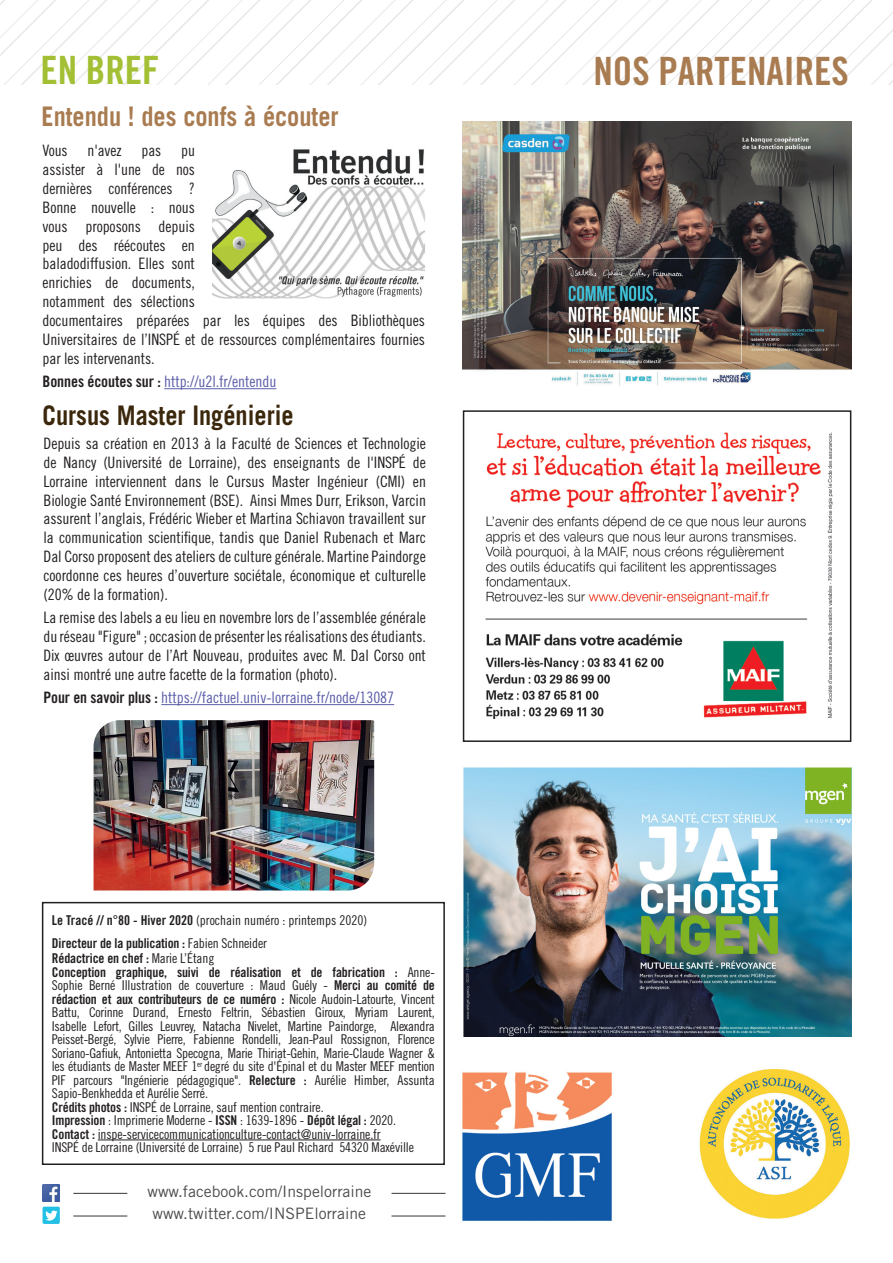
<style>
.page{position:relative;width:893px;height:1263px;background:#fff}
.page>*{position:absolute;margin:0;border:0;box-sizing:border-box;transform-origin:0 0}
.Titre_de_page{font:39px "Trade Gothic LT Std Bd Cn 20";color:#a97b50}
.Titre_de_page-2{font:39px "Trade Gothic LT Std Bd Cn 20";color:#a3c035}
.t1{font:700 27px "Trade Gothic LT Std";color:#a97b50;scale:.9 1}
.t2{font:700 27px "Trade Gothic LT Std";color:#3b270c;scale:.9 1}
.Tracé_Tx_8_5{font:15.75px/18.9px "Trade Gothic LT Std Cn 18";letter-spacing:-.005em;color:#231f20;text-align:justify}
.Tracé_Tx_8_5-2{font:15.75px "Trade Gothic LT Std Cn 18";letter-spacing:-.005em;color:#5a5da9}
.Sommaire_couverture{font:15.75px "Trade Gothic LT Std";color:#4b4c4d}
.TRACÉ_-_txt_courant{font:13.5px/13.5px "Trade Gothic LT Std Cn 18";letter-spacing:-.01em;color:#231f20;text-align:justify}
.TRACÉ_-_txt_courant-2{font:13.5px "Trade Gothic LT Std Bd Cn 20";letter-spacing:-.01em;color:#231f20}
.s1{font-family:"Trade Gothic LT Std Bd Cn 20";color:#231f20}
.s2{font-family:"Trade Gothic LT Std"}
.s3{font-family:"Trade Gothic LT Std Bd Cn 20"}
.s4{font-family:"Trade Gothic LT Std Cn 18"}
</style>
<div class="page">
<svg style="left:0;top:0;width:893px;height:84px"></svg>
<hr style="left:98px;top:1139px;width:283px;height:1px;background:#231f20">
<div style="left:42px;top:902px;width:403px;height:263px;border:2px solid #231f20"></div>
<img style="left:485px;top:432px;width:348px;height:287px">
<div style="left:463px;top:410px;width:388px;height:332px;border:2px solid #231f20"></div>
<img style="left:463px;top:768px;width:388px;height:268px">
<hr style="left:73px;top:1193px;width:54px;height:1px;background:#4b4c4d">
<hr style="left:73px;top:1215px;width:54px;height:1px;background:#4b4c4d">
<hr style="left:392px;top:1193px;width:54px;height:1px;background:#4b4c4d">
<hr style="left:392px;top:1215px;width:54px;height:1px;background:#4b4c4d">
<img style="left:43px;top:1184px;width:17px;height:17px">
<div style="left:43px;top:1206px;width:17px;height:18px;background:#22c0e5;border-radius:2px"></div>
<svg style="left:45px;top:1210px;width:13px;height:11px"></svg>
<img style="left:463px;top:121px;width:388px;height:265px">
<img style="left:462px;top:1072px;width:150px;height:149px">
<hr style="left:164px;top:388px;width:112px;height:1px;background:#5a5da9">
<img style="left:699px;top:1069px;width:151px;height:150px">
<img style="left:212px;top:149px;width:213px;height:150px">
<hr style="left:161px;top:704px;width:233px;height:1px;background:#5a5da9">
<img style="left:94px;top:720px;width:280px;height:170px">
<p class="Titre_de_page-2" style="left:40px;top:47px;width:121px">EN BREF</p>
<p class="Titre_de_page" style="left:593px;top:47px;width:257px">NOS PARTENAIRES</p>
<p class="t1" style="left:42px;top:99px;width:332px">Entendu ! des confs à écouter</p>
<p class="Tracé_Tx_8_5" style="left:43px;top:141px;width:27px">Vous</p>
<p class="Tracé_Tx_8_5" style="left:88px;top:141px;width:36px">n'avez</p>
<p class="Tracé_Tx_8_5" style="left:142px;top:141px;width:21px">pas</p>
<p class="Tracé_Tx_8_5" style="left:43px;top:141px;width:384px;text-align:left;text-indent:139px">pu<br>assister à l'une de nos<br>dernières conférences ?<br>Bonne nouvelle : nous<br>vous proposons depuis<br>peu des réécoutes en<br>baladodiffusion. Elles sont<br>enrichies de documents,<br>notamment des sélections<br>documentaires préparées par les équipes des Bibliothèques<br>Universitaires de l’INSPÉ et de ressources complémentaires fournies par les intervenants.</p>
<p class="Tracé_Tx_8_5-2" style="left:43px;top:372px;width:235px"><span class="s1">Bonnes écoutes sur :</span> http://u2l.fr/entendu</p>
<p class="t2" style="left:43px;top:399px;width:280px">Cursus Master Ingénierie</p>
<p class="Tracé_Tx_8_5" style="left:44px;top:434px;width:384px">Depuis sa création en 2013 à la Faculté de Sciences et Technologie de Nancy (Université de Lorraine), des enseignants de l'INSPÉ de Lorraine interviennent dans le Cursus Master Ingénieur (CMI) en Biologie Santé Environnement (BSE). Ainsi Mmes Durr, Erikson, Varcin assurent l’anglais, Frédéric Wieber et Martina Schiavon travaillent sur la communication scientifique, tandis que Daniel Rubenach et Marc Dal Corso proposent des ateliers de culture générale. Martine Paindorge coordonne ces heures d’ouverture sociétale, économique et culturelle (20% de la formation).</p>
<p class="Tracé_Tx_8_5" style="left:44px;top:608px;width:384px">La remise des labels a eu lieu en novembre lors de l’assemblée générale du réseau <span class="s2">"</span>Figure<span class="s2">"</span> ; occasion de présenter les réalisations des étudiants.<br>Dix œuvres autour de l’Art Nouveau, produites avec M. Dal Corso ont ainsi montré une autre facette de la formation (photo).</p>
<p class="Tracé_Tx_8_5-2" style="left:44px;top:688px;width:352px"><span class="s1">Pour en savoir plus :</span> https://factuel.univ-lorraine.fr/node/13087</p>
<p class="TRACÉ_-_txt_courant" style="left:52px;top:913px;width:317px"><span class="s3">Le Tracé // n°80 - Hiver 2020</span> (prochain numéro : printemps 2020)</p>
<p class="TRACÉ_-_txt_courant-2" style="left:52px;top:935px;width:217px">Directeur de la publication : <span class="s4">Fabien Schneider</span></p>
<p class="TRACÉ_-_txt_courant-2" style="left:52px;top:950px;width:164px">Rédactrice en chef : <span class="s4">Marie L’Étang</span></p>
<p class="TRACÉ_-_txt_courant" style="left:52px;top:965px;width:384px"><span class="s3">Conception graphique, suivi de réalisation et de fabrication :</span> Anne-Sophie Berné Illustration de couverture : Maud Guély - <span class="s3">Merci au comité de rédaction et aux contributeurs de ce numéro :</span> Nicole Audoin-Latourte, Vincent Battu, Corinne Durand, Ernesto Feltrin, Sébastien Giroux, Myriam Laurent, Isabelle Lefort, Gilles Leuvrey, Natacha Nivelet, Martine Paindorge, Alexandra Peisset-Bergé, Sylvie Pierre, Fabienne Rondelli, Jean-Paul Rossignon, Florence Soriano-Gafiuk, Antonietta Specogna, Marie Thiriat-Gehin, Marie-Claude Wagner &amp; les étudiants de Master MEEF 1<sup>er</sup> degré du site d'Épinal et du Master MEEF mention PIF parcours <span class="s2">"</span>Ingénierie pédagogique<span class="s2">"</span>. <span class="s3">Relecture :</span> Aurélie Himber, Assunta Sapio-Benkhedda et Aurélie Serré.</p>
<p class="TRACÉ_-_txt_courant" style="left:52px;top:1100px;width:346px;text-align:left"><span class="s3">Crédits photos :</span> INSPÉ de Lorraine, sauf mention contraire.<br><span class="s3">Impression</span> : Imprimerie Moderne - <span class="s3">ISSN</span> : 1639-1896 - <span class="s3">Dépôt légal :</span> 2020.<br><span class="s3">Contact :</span> inspe-servicecommunicationculture-contact@univ-lorraine.fr</p>
<p class="TRACÉ_-_txt_courant" style="left:52px;top:1140px;width:364px">INSPÉ de Lorraine (Université de Lorraine) 5 rue Paul Richard 54320 Maxéville</p>
<p class="Sommaire_couverture" style="left:147px;top:1182px;width:226px">www.facebook.com/Inspelorraine</p>
<p class="Sommaire_couverture" style="left:153px;top:1204px;width:215px">www.twitter.com/INSPElorraine</p>
</div>
